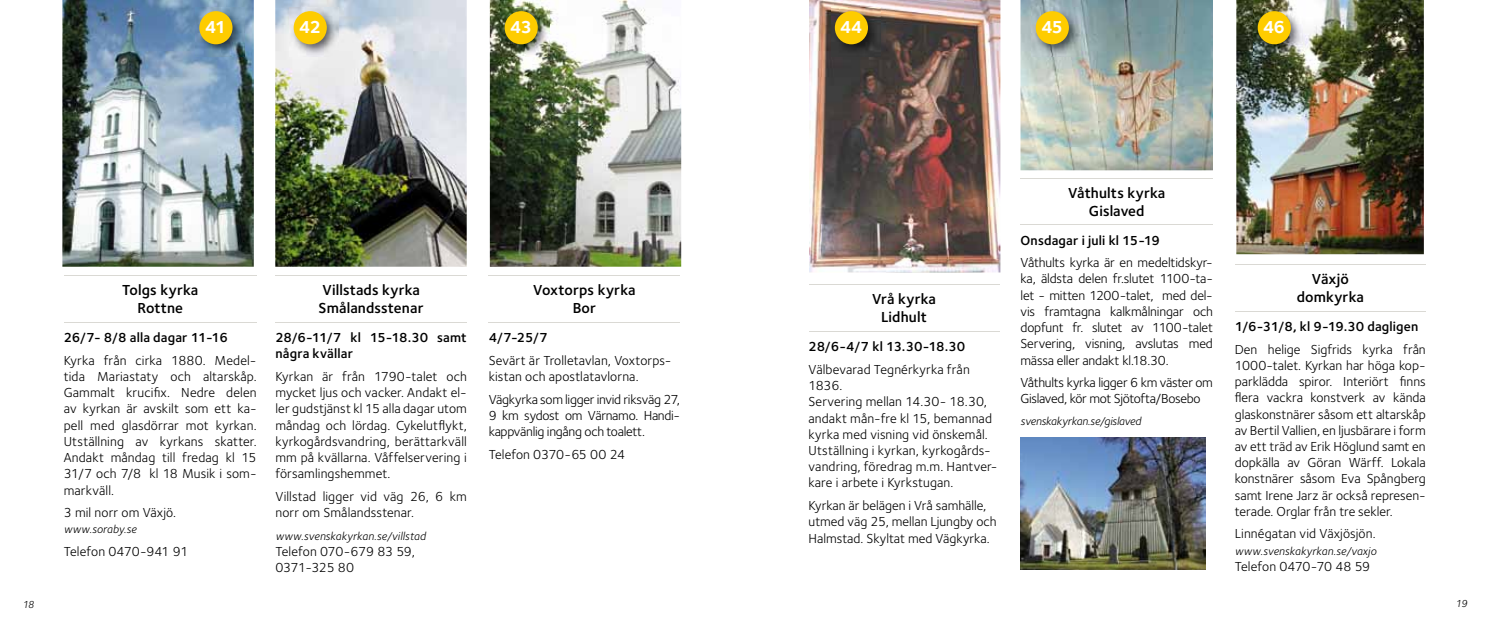
<style>
.page{position:relative;width:1489px;height:634px;background:#fff}
.page>*{position:absolute;margin:0;border:0;box-sizing:border-box;transform-origin:0 0}
.t1{font:700 17.85px "Foundry Sterling";letter-spacing:-.06em;color:#fff}
.t2{font:600 15px/18px "Foundry Sterling";letter-spacing:.005em;color:#000;text-align:center}
.t3{font:13.5px/16.2px "Foundry Sterling";color:#000;text-align:justify}
.t4{font:600 13.5px/16.2px "Foundry Sterling";letter-spacing:.01em;color:#000}
.t5{font:13.5px/16.2px "Foundry Sterling";letter-spacing:-.025em;color:#000}
.t6{font:13.5px/16.2px "Foundry Sterling";letter-spacing:-.02em;color:#000}
.t7{font:600 13.5px "Foundry Sterling";letter-spacing:-.02em;color:#000}
.t8{font:italic 11.55px "Foundry Sterling";letter-spacing:.005em;color:#000}
.t9{font:italic 10.5px "Foundry Sterling";color:#000}
</style>
<div class="page">
<img style="left:1020px;top:0;width:192px;height:170px">
<img style="left:275px;top:0;width:191px;height:267px">
<img style="left:62px;top:0;width:192px;height:267px">
<img style="left:1236px;top:0;width:187px;height:254px">
<img style="left:809px;top:0;width:191px;height:272px">
<img style="left:195px;top:7px;width:49px;height:49px">
<div style="left:199px;top:11px;width:33px;height:33px;background:#fecc00;border-radius:50%"></div>
<img style="left:290px;top:7px;width:49px;height:49px">
<div style="left:294px;top:11px;width:33px;height:33px;background:#fecc00;border-radius:50%"></div>
<img style="left:1031px;top:7px;width:49px;height:49px">
<div style="left:1035px;top:11px;width:33px;height:33px;background:#fecc00;border-radius:50%"></div>
<img style="left:1253px;top:7px;width:49px;height:49px">
<div style="left:1257px;top:11px;width:33px;height:33px;background:#fecc00;border-radius:50%"></div>
<img style="left:831px;top:7px;width:49px;height:49px">
<div style="left:834px;top:11px;width:34px;height:33px;background:#fecc00;border-radius:50%"></div>
<hr style="left:275px;top:275px;width:192px;height:1px;background:#dad9d4">
<hr style="left:275px;top:322px;width:192px;height:1px;background:#dad9d4">
<hr style="left:808px;top:284px;width:191px;height:1px;background:#dad9d4">
<hr style="left:808px;top:331px;width:191px;height:1px;background:#dad9d4">
<hr style="left:1020px;top:178px;width:192px;height:1px;background:#dad9d4">
<hr style="left:1020px;top:224px;width:192px;height:1px;background:#dad9d4">
<hr style="left:1234px;top:264px;width:191px;height:1px;background:#dad9d4">
<hr style="left:1234px;top:310px;width:191px;height:1px;background:#dad9d4">
<img style="left:490px;top:0;width:191px;height:267px">
<hr style="left:64px;top:275px;width:193px;height:1px;background:#dad9d4">
<hr style="left:64px;top:322px;width:193px;height:1px;background:#dad9d4">
<hr style="left:488px;top:275px;width:192px;height:1px;background:#dad9d4">
<hr style="left:488px;top:322px;width:192px;height:1px;background:#dad9d4">
<img style="left:501px;top:7px;width:49px;height:49px">
<div style="left:504px;top:11px;width:34px;height:33px;background:#fecc00;border-radius:50%"></div>
<img style="left:1020px;top:437px;width:185px;height:132px">
<h1 class="t1" style="left:205px;top:16px;width:23px">41</h1>
<h1 class="t1" style="left:299px;top:16px;width:23px">42</h1>
<h1 class="t1" style="left:839px;top:16px;width:24px">44</h1>
<h1 class="t1" style="left:1041px;top:16px;width:23px">45</h1>
<h1 class="t1" style="left:1262px;top:16px;width:24px">46</h1>
<h1 class="t1" style="left:510px;top:16px;width:23px">43</h1>
<p class="t2" style="left:122px;top:281px;width:77px">Tolgs kyrka<br>Rottne</p>
<p class="t4" style="left:64px;top:329px;width:165px">26/7- 8/8 alla dagar 11-16</p>
<p class="t3" style="left:64px;top:352px;width:194px">Kyrka från cirka 1880. Medel&shy;tida Mariastaty och altarskåp.<br>Gammalt krucifix. Nedre delen av kyrkan är avskilt som ett ka&shy;pell med glasdörrar mot kyrkan.<br>Utställning av kyrkans skatter.<br>Andakt måndag till fredag kl 15<br>31/7 och 7/8 kl 18 Musik i som&shy;markväll.</p>
<p class="t3" style="left:64px;top:504px;width:114px">3 mil norr om Växjö.</p>
<p class="t8" style="left:64px;top:522px;width:74px">www.soraby.se</p>
<p class="t3" style="left:64px;top:543px;width:126px">Telefon 0470-941 91</p>
<p class="t2" style="left:318px;top:281px;width:106px;text-align:left">Villstads kyrka<br>Smålandsstenar</p>
<p class="t4" style="left:275px;top:329px;width:193px">28/6-11/7 kl 15-18.30 samt några kvällar</p>
<p class="t3" style="left:275px;top:368px;width:193px">Kyrkan är från 1790-talet och mycket ljus och vacker. Andakt el&shy;ler gudstjänst kl 15 alla dagar utom måndag och lördag. Cykelutflykt, kyrkogårdsvandring, berättarkväll mm på kvällarna. Våffelservering i församlingshemmet.</p>
<p class="t3" style="left:275px;top:488px;width:193px">Villstad ligger vid väg 26, 6 km norr om Smålandsstenar.</p>
<p class="t8" style="left:275px;top:529px;width:152px">www.svenskakyrkan.se/villstad</p>
<p class="t6" style="left:275px;top:543px;width:141px">Telefon 070-679 83 59,<br>0371-325 80</p>
<p class="t2" style="left:533px;top:281px;width:104px">Voxtorps kyrka<br>Bor</p>
<p class="t4" style="left:488px;top:329px;width:61px">4/7-25/7</p>
<p class="t3" style="left:488px;top:352px;width:184px">Sevärt är Trolletavlan, Voxtorps&shy;kistan och apostlatavlorna.</p>
<p class="t3" style="left:488px;top:391px;width:193px">Vägkyrka som ligger invid riksväg 27, 9 km sydost om Värnamo. Handi&shy;kappvänlig ingång och toalett.</p>
<p class="t3" style="left:488px;top:446px;width:138px">Telefon 0370-65 00 24</p>
<p class="t2" style="left:872px;top:290px;width:65px">Vrå kyrka<br>Lidhult</p>
<p class="t7" style="left:808px;top:339px;width:158px">28/6-4/7 kl 13.30-18.30</p>
<p class="t3" style="left:808px;top:361px;width:190px;text-align:left">Välbevarad Tegnérkyrka från<br>1836.<br>Servering mellan 14.30- 18.30, andakt mån-fre kl 15, bemannad kyrka med visning vid önskemål.<br>Utställning i kyrkan, kyrkogårds&shy;vandring, föredrag m.m. Hantver&shy;kare i arbete i Kyrkstugan.</p>
<p class="t3" style="left:808px;top:497px;width:189px;text-align:left">Kyrkan är belägen i Vrå samhälle, utmed väg 25, mellan Ljungby och<br>Halmstad. Skyltat med Vägkyrka.</p>
<p class="t2" style="left:1068px;top:183px;width:98px">Våthults kyrka<br>Gislaved</p>
<p class="t4" style="left:1020px;top:232px;width:141px">Onsdagar i juli kl 15-19</p>
<p class="t3" style="left:1020px;top:254px;width:194px">Våthults kyrka är en medeltidskyr&shy;ka, äldsta delen fr.slutet 1100-ta&shy;let - mitten 1200-talet, med del&shy;vis framtagna kalkmålningar och dopfunt fr. slutet av 1100-talet Servering, visning, avslutas med mässa eller andakt kl.18.30.</p>
<p class="t5" style="left:1020px;top:374px;width:194px">Våthults kyrka ligger 6 km väster om<br>Gislaved, kör mot Sjötofta/Bosebo</p>
<p class="t8" style="left:1020px;top:414px;width:122px">svenskakyrkan.se/gislaved</p>
<p class="t2" style="left:1296px;top:270px;width:69px">Växjö domkyrka</p>
<p class="t4" style="left:1234px;top:318px;width:185px">1/6-31/8, kl 9-19.30 dagligen</p>
<p class="t3" style="left:1234px;top:341px;width:192px">Den helige Sigfrids kyrka från 1000-talet. Kyrkan har höga kop&shy;parklädda spiror. Interiört finns flera vackra konstverk av kända glaskonstnärer såsom ett altarskåp av Bertil Vallien, en ljusbärare i form av ett träd av Erik Höglund samt en dopkälla av Göran Wärff. Lokala konstnärer såsom Eva Spångberg samt Irene Jarz är också represen&shy;terade. Orglar från tre sekler.</p>
<p class="t3" style="left:1234px;top:525px;width:142px">Linnégatan vid Växjösjön.</p>
<p class="t8" style="left:1234px;top:544px;width:143px">www.svenskakyrkan.se/vaxjo</p>
<p class="t3" style="left:1234px;top:558px;width:137px">Telefon 0470-70 48 59</p>
<p class="t9" style="left:22px;top:598px;width:13px">18</p>
<p class="t9" style="left:1455px;top:597px;width:13px">19</p>
</div>
